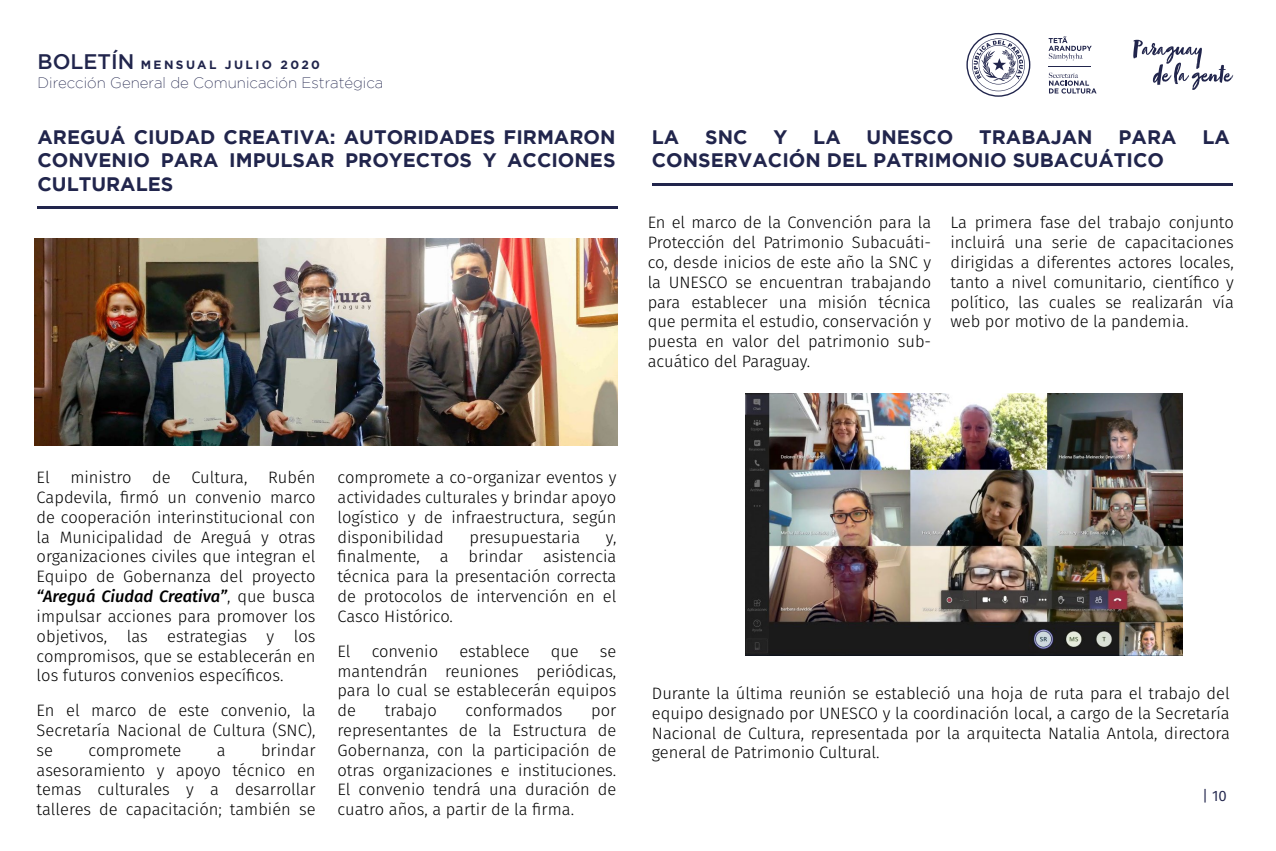
<style>
.page{position:relative;width:1276px;height:851px;background:#fff}
.page>*{position:absolute;margin:0;border:0;box-sizing:border-box;transform-origin:0 0}
.t1{font:700 19.5px/23.4px "Gotham";color:#21254c;text-align:justify}
.t2{font:300 16.5px/19.8px "Fira Sans";color:#000;text-align:justify}
.t3{font:200 15px "Gotham";color:#21254c}
.t4{font:15px "Fira Sans";color:#21254c}
.t5{font:700 12px "Gotham";letter-spacing:.2em;color:#21254c}
.s1{font-weight:500;font-size:21px}
.s2{font-weight:500;font-style:italic}
</style>
<div class="page">
<svg style="left:966px;top:33px;width:64px;height:64px"></svg>
<hr style="left:1048px;top:66px;width:42px;height:1px;background:#21254c">
<svg style="left:1048px;top:36px;width:43px;height:24px"></svg>
<svg style="left:1048px;top:73px;width:48px;height:21px"></svg>
<svg style="left:1133px;top:40px;width:100px;height:50px"></svg>
<hr style="left:38px;top:206px;width:580px;height:3px;background:#21254c">
<hr style="left:652px;top:183px;width:580px;height:3px;background:#21254c">
<img style="left:35px;top:238px;width:583px;height:208px">
<img style="left:745px;top:393px;width:437px;height:262px">
<p class="t5" style="left:38px;top:58px;width:284px"><span class="s1">BOLETÍN</span> MENSUAL JULIO 2020</p>
<p class="t3" style="left:38px;top:74px;width:347px">Dirección General de Comunicación Estratégica</p>
<p class="t1" style="left:38px;top:125px;width:579px">AREGUÁ CIUDAD CREATIVA: AUTORIDADES FIRMARON CONVENIO PARA IMPULSAR PROYECTOS Y ACCIONES CULTURALES</p>
<p class="t1" style="left:652px;top:125px;width:29px">LA</p>
<p class="t1" style="left:705px;top:125px;width:44px">SNC</p>
<p class="t1" style="left:773px;top:125px;width:15px">Y</p>
<p class="t1" style="left:813px;top:125px;width:29px">LA</p>
<p class="t1" style="left:866px;top:125px;width:88px">UNESCO</p>
<p class="t1" style="left:979px;top:125px;width:115px">TRABAJAN</p>
<p class="t1" style="left:1118px;top:125px;width:59px">PARA</p>
<p class="t1" style="left:1202px;top:125px;width:29px">LA</p>
<p class="t1" style="left:652px;top:148px;width:514px">CONSERVACIÓN DEL PATRIMONIO SUBACUÁTICO</p>
<p class="t2" style="left:647px;top:212px;width:285px">En el marco de la Convención para la Protección del Patrimonio Subacuáti&shy;co, desde inicios de este año la SNC y la UNESCO se encuentran trabajando para establecer una misión técnica que permita el estudio, conservación y puesta en valor del patrimonio sub&shy;acuático del Paraguay.</p>
<p class="t2" style="left:950px;top:212px;width:285px">La primera fase del trabajo conjunto incluirá una serie de capacitaciones dirigidas a diferentes actores locales, tanto a nivel comunitario, científico y político, las cuales se realizarán vía web por motivo de la pandemia.</p>
<p class="t2" style="left:37px;top:467px;width:280px;text-indent:231px">Rubén Capdevila, firmó un convenio marco de cooperación interinstitucional con la Municipalidad de Areguá y otras organizaciones civiles que integran el Equipo de Gobernanza del proyecto <span class="s2">“Areguá Ciudad Creativa”</span>, que busca impulsar acciones para promover los objetivos, las estrategias y los compromisos, que se establecerán en los futuros convenios específicos.</p>
<p class="t2" style="left:37px;top:700px;width:280px">En el marco de este convenio, la Secretaría Nacional de Cultura (SNC), se</p>
<p class="t2" style="left:37px;top:467px;width:15px">El</p>
<p class="t2" style="left:70px;top:467px;width:62px">ministro</p>
<p class="t2" style="left:152px;top:467px;width:20px">de</p>
<p class="t2" style="left:191px;top:467px;width:58px">Cultura,</p>
<p class="t2" style="left:37px;top:740px;width:280px;text-indent:224px">brindar asesoramiento y apoyo técnico en temas culturales y a desarrollar talleres de capacitación; también se</p>
<p class="t2" style="left:89px;top:740px;width:94px">compromete</p>
<p class="t2" style="left:217px;top:740px;width:10px">a</p>
<p class="t2" style="left:337px;top:467px;width:280px">compromete a co-organizar eventos y actividades culturales y brindar apoyo logístico y de infraestructura, según disponibilidad</p>
<p class="t2" style="left:469px;top:527px;width:112px">presupuestaria</p>
<p class="t2" style="left:337px;top:527px;width:280px;text-indent:268px">y, finalmente, a brindar asistencia técnica para la presentación correcta de protocolos de intervención en el Casco Histórico.</p>
<p class="t2" style="left:337px;top:641px;width:15px">El</p>
<p class="t2" style="left:372px;top:641px;width:68px">convenio</p>
<p class="t2" style="left:459px;top:641px;width:72px">establece</p>
<p class="t2" style="left:551px;top:641px;width:30px">que</p>
<p class="t2" style="left:337px;top:641px;width:280px;text-indent:262px">se mantendrán reuniones periódicas, para lo cual se establecerán equipos de</p>
<p class="t2" style="left:385px;top:700px;width:54px">trabajo</p>
<p class="t2" style="left:465px;top:700px;width:98px">conformados</p>
<p class="t2" style="left:337px;top:700px;width:280px;text-indent:254px">por representantes de la Estructura de Gobernanza, con la participación de otras organizaciones e instituciones.<br>El convenio tendrá una duración de cuatro años, a partir de la firma.</p>
<p class="t2" style="left:652px;top:683px;width:579px">Durante la última reunión se estableció una hoja de ruta para el trabajo del equipo designado por UNESCO y la coordinación local, a cargo de la Secretaría Nacional de Cultura, representada por la arquitecta Natalia Antola, directora general de Patrimonio Cultural.</p>
<p class="t4" style="left:1202px;top:784px;width:26px">| 10</p>
</div>
